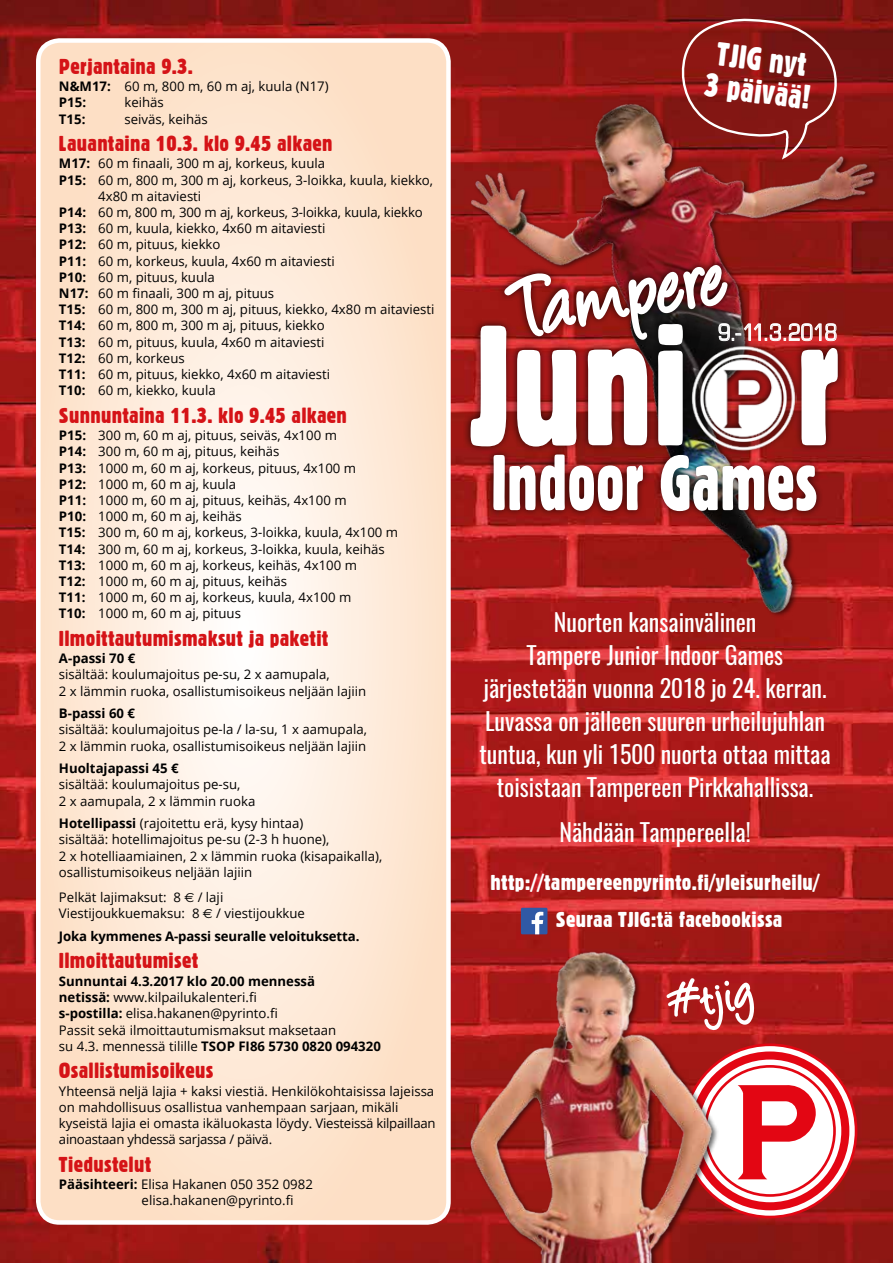
<style>
.page{position:relative;width:893px;height:1263px;background:#fff}
.page>*{position:absolute;margin:0;border:0;box-sizing:border-box;transform-origin:0 0}
.t1{font:166.05px "Gothic 821 Condensed BT";color:#fff;scale:.94 1}
.t2{font:76.65px "Gothic 821 Condensed BT";color:#fff;scale:.9 1}
.t3{font:32.4px/32.4px "Gothic 821 Condensed BT";color:#fff}
.t4{font:24px/33px "Oswald";color:#fff;text-align:center}
.t5{font:condensed 22.65px "Eurostile LT Std";letter-spacing:-.025em;color:#fff}
.t6{font:21px "Gothic 821 Condensed BT";letter-spacing:.01em;color:#d51317;scale:1.1 1}
.t7{font:21px/36.3px "Gothic 821 Condensed BT";letter-spacing:.01em;color:#fff;scale:1.1 1}
.t8{font:13.2px/16.2px "Open Sans";color:#000}
.t9{font:700 13.2px "Open Sans";letter-spacing:-.01em;color:#000}
.s1{font-weight:700}
.s2{font-family:"Euro Sans Std"}
</style>
<div class="page">
<img style="left:0;top:0;width:893px;height:1263px">
<img style="left:451px;top:63px;width:442px;height:562px">
<svg style="left:38px;top:41px;width:410px;height:1181px;background:#fde8d6"></svg>
<div style="left:36px;top:38px;width:415px;height:1187px;border:4px solid #fff;border-radius:21px"></div>
<div style="left:521px;top:908px;width:26px;height:26px;background:#3059a5"></div>
<svg style="left:532px;top:912px;width:11px;height:22px"></svg>
<div style="left:463px;top:258px;width:382px;height:260px;background:#000;opacity:.75"></div>
<img style="left:690px;top:344px;width:107px;height:107px">
<svg style="left:684px;top:1045px;width:172px;height:172px"></svg>
<div style="left:690px;top:1051px;width:159px;height:159px;border:8px solid #e30613;border-radius:50%"></div>
<svg style="left:725px;top:976px;width:91px;height:203px"></svg>
<img style="left:457px;top:943px;width:268px;height:320px">
<img style="left:503px;top:0;width:335px;height:341px">
<h3 class="t6" style="left:59px;top:53px;width:123px">Perjantaina 9.3.</h3>
<p class="t8" style="left:59px;top:78px;width:271px"><span class="s1">N&amp;M17:</span> 60 m, 800 m, 60 m aj, kuula (N17)<br><span class="s1">P15:</span></p>
<p class="t8" style="left:124px;top:94px;width:41px">keihäs</p>
<p class="t9" style="left:59px;top:109px;width:28px">T15:</p>
<p class="t8" style="left:124px;top:110px;width:85px">seiväs, keihäs</p>
<h3 class="t6" style="left:59px;top:131px;width:250px">Lauantaina 10.3. klo 9.45 alkaen</h3>
<p class="t8" style="left:59px;top:155px;width:268px"><span class="s1">M17:</span> 60 m finaali, 300 m aj, korkeus, kuula</p>
<p class="t8" style="left:59px;top:171px;width:376px"><span class="s1">P15:</span> 60 m, 800 m, 300 m aj, korkeus, 3-loikka, kuula, kiekko,</p>
<p class="t8" style="left:98px;top:188px;width:105px">4x80 m aitaviesti</p>
<p class="t8" style="left:59px;top:204px;width:365px"><span class="s1">P14:</span> 60 m, 800 m, 300 m aj, korkeus, 3-loikka, kuula, kiekko</p>
<p class="t8" style="left:59px;top:220px;width:268px"><span class="s1">P13:</span> 60 m, kuula, kiekko, 4x60 m aitaviesti</p>
<p class="t8" style="left:59px;top:236px;width:163px"><span class="s1">P12:</span> 60 m, pituus, kiekko</p>
<p class="t8" style="left:59px;top:252px;width:277px"><span class="s1">P11:</span> 60 m, korkeus, kuula, 4x60 m aitaviesti</p>
<p class="t8" style="left:59px;top:269px;width:157px"><span class="s1">P10:</span> 60 m, pituus, kuula</p>
<p class="t8" style="left:59px;top:285px;width:217px"><span class="s1">N17:</span> 60 m finaali, 300 m aj, pituus</p>
<p class="t8" style="left:59px;top:301px;width:377px"><span class="s1">T15:</span> 60 m, 800 m, 300 m aj, pituus, kiekko, 4x80 m aitaviesti</p>
<p class="t8" style="left:59px;top:317px;width:267px"><span class="s1">T14:</span> 60 m, 800 m, 300 m aj, pituus, kiekko</p>
<p class="t8" style="left:59px;top:333px;width:267px"><span class="s1">T13:</span> 60 m, pituus, kuula, 4x60 m aitaviesti</p>
<p class="t8" style="left:59px;top:350px;width:127px"><span class="s1">T12:</span> 60 m, korkeus</p>
<p class="t8" style="left:59px;top:366px;width:273px"><span class="s1">T11:</span> 60 m, pituus, kiekko, 4x60 m aitaviesti</p>
<p class="t8" style="left:59px;top:382px;width:158px"><span class="s1">T10:</span> 60 m, kiekko, kuula</p>
<h3 class="t6" style="left:59px;top:402px;width:263px">Sunnuntaina 11.3. klo 9.45 alkaen</h3>
<p class="t8" style="left:59px;top:427px;width:341px"><span class="s1">P15:</span> 300 m, 60 m aj, pituus, seiväs, 4x100 m<br><span class="s1">P14:</span> 300 m, 60 m aj, pituus, keihäs<br><span class="s1">P13:</span> 1000 m, 60 m aj, korkeus, pituus, 4x100 m<br><span class="s1">P12:</span> 1000 m, 60 m aj, kuula<br><span class="s1">P11:</span> 1000 m, 60 m aj, pituus, keihäs, 4x100 m<br><span class="s1">P10:</span> 1000 m, 60 m aj, keihäs<br><span class="s1">T15:</span> 300 m, 60 m aj, korkeus, 3-loikka, kuula, 4x100 m <span class="s1">T14:</span> 300 m, 60 m aj, korkeus, 3-loikka, kuula, keihäs <span class="s1">T13:</span> 1000 m, 60 m aj, korkeus, keihäs, 4x100 m<br><span class="s1">T12:</span> 1000 m, 60 m aj, pituus, keihäs<br><span class="s1">T11:</span> 1000 m, 60 m aj, korkeus, kuula, 4x100 m<br><span class="s1">T10:</span> 1000 m, 60 m aj, pituus</p>
<h3 class="t6" style="left:59px;top:625px;width:246px">Ilmoittautumismaksut ja paketit</h3>
<p class="t9" style="left:59px;top:649px;width:78px">A-passi 70 €</p>
<p class="t8" style="left:59px;top:666px;width:309px">sisältää: koulumajoitus pe-su, 2 x aamupala,<br>2 x lämmin ruoka, osallistumisoikeus neljään lajiin</p>
<p class="t9" style="left:59px;top:704px;width:78px">B-passi 60 €</p>
<p class="t8" style="left:59px;top:721px;width:309px">sisältää: koulumajoitus pe-la / la-su, 1 x aamupala,<br>2 x lämmin ruoka, osallistumisoikeus neljään lajiin</p>
<p class="t9" style="left:59px;top:759px;width:121px">Huoltajapassi 45 €</p>
<p class="t8" style="left:59px;top:776px;width:198px">sisältää: koulumajoitus pe-su,<br>2 x aamupala, 2 x lämmin ruoka</p>
<p class="t8" style="left:59px;top:815px;width:325px"><span class="s1">Hotellipassi</span> (rajoitettu erä, kysy hintaa)<br>sisältää: hotellimajoitus pe-su (2-3 h huone),<br>2 x hotelliaamiainen, 2 x lämmin ruoka (kisapaikalla), osallistumisoikeus neljään lajiin</p>
<p class="t8" style="left:59px;top:889px;width:248px">Pelkät lajimaksut: 8 <span class="s2">€</span> / laji<br>Viestijoukkuemaksu: 8 <span class="s2">€</span> / viestijoukkue</p>
<p class="t9" style="left:59px;top:927px;width:302px">Joka kymmenes A-passi seuralle veloituksetta.</p>
<h3 class="t6" style="left:59px;top:948px;width:128px">Ilmoittautumiset</h3>
<p class="t8" style="left:59px;top:973px;width:323px"><span class="s1">Sunnuntai 4.3.2017 klo 20.00 mennessä<br>netissä:</span> www.kilpailukalenteri.fi<br><span class="s1">s-postilla:</span> elisa.hakanen@pyrinto.fi<br>Passit sekä ilmoittautumismaksut maksetaan<br>su 4.3. mennessä tilille <span class="s1">TSOP FI86 5730 0820 094320</span></p>
<h3 class="t6" style="left:59px;top:1058px;width:142px">Osallistumisoikeus</h3>
<p class="t8" style="left:59px;top:1082px;width:378px">Yhteensä neljä lajia + kaksi viestiä. Henkilökohtaisissa lajeissa on mahdollisuus osallistua vanhempaan sarjaan, mikäli kyseistä lajia ei omasta ikäluokasta löydy. Viesteissä kilpaillaan ainoastaan yhdessä sarjassa / päivä.</p>
<h3 class="t6" style="left:59px;top:1151px;width:85px">Tiedustelut</h3>
<p class="t8" style="left:142px;top:1176px;width:173px;text-indent:-83px"><span class="s1">Pääsihteeri:</span> Elisa Hakanen 050 352 0982 elisa.hakanen@pyrinto.fi</p>
<h3 class="t3" style="left:711px;top:37px;width:108px;rotate:7deg">TJIG nyt<br>3 päivää!</h3>
<h3 class="t5" style="left:718px;top:319px;width:121px">9.-11.3.2018</h3>
<h1 class="t1" style="left:468px;top:285px;width:398px">Juni r</h1>
<h2 class="t2" style="left:491px;top:436px;width:364px">Indoor Games</h2>
<h3 class="t4" style="left:479px;top:606px;width:353px">Nuorten kansainvälinen<br>Tampere Junior Indoor Games järjestetään vuonna 2018 jo 24. kerran.<br>Luvassa on jälleen suuren urheilujuhlan tuntua, kun yli 1500 nuorta ottaa mittaa toisistaan Tampereen Pirkkahallissa.</h3>
<h3 class="t4" style="left:559px;top:816px;width:193px">Nähdään Tampereella!</h3>
<h3 class="t7" style="left:556px;top:865px;width:241px;text-indent:-65px">http://tampereenpyrinto.fi/yleisurheilu/<br>Seuraa TJIG:tä facebookissa</h3>
</div>
